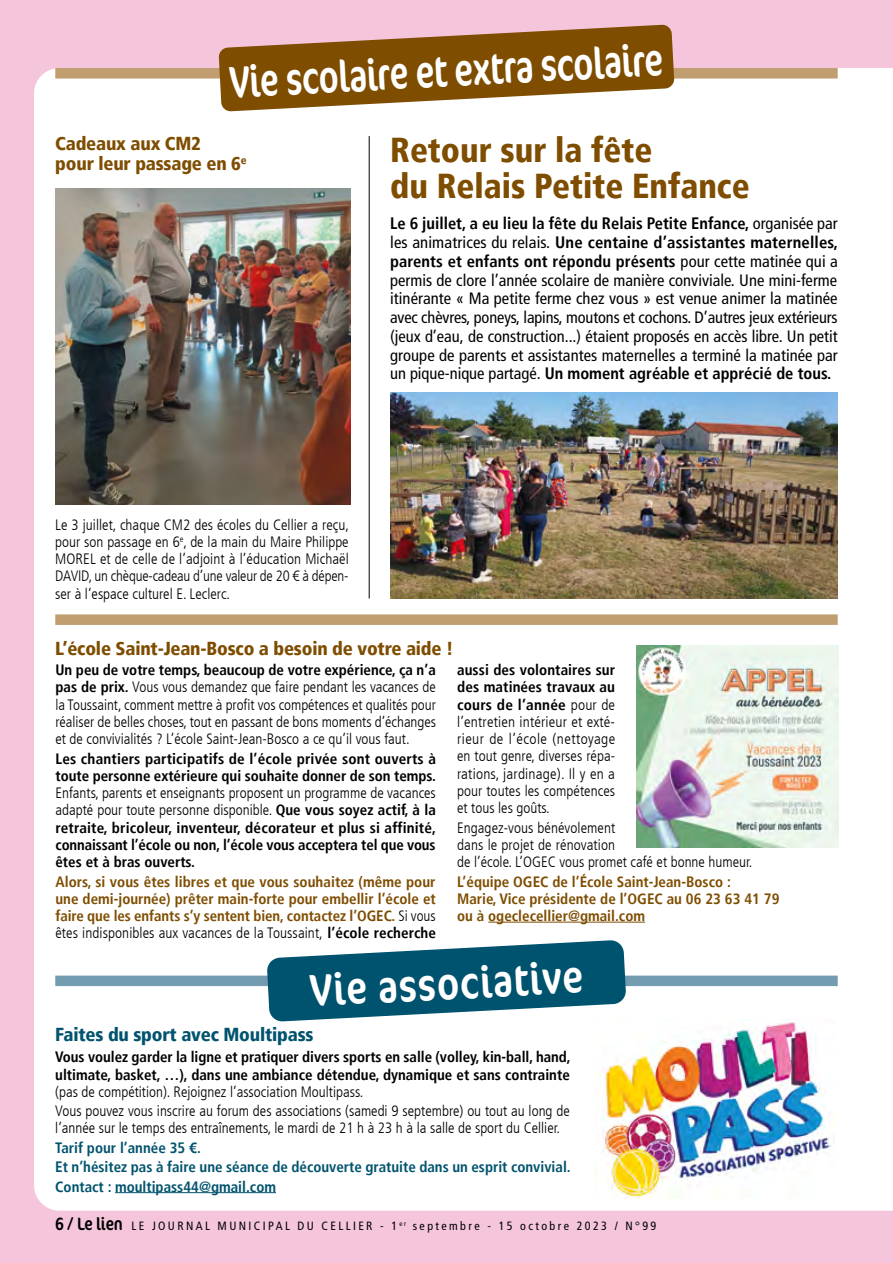
<style>
.page{position:relative;width:893px;height:1263px;background:#f5c6db}
.page>*{position:absolute;margin:0;border:0;box-sizing:border-box;transform-origin:0 0}
.t1{font:condensed 45px "Cocon Pro";color:#fff;scale:.9 1}
.t2{font:condensed 45px "Cocon Pro";color:#fff}
.t3{font:900 condensed 34.5px/36px "Frutiger LT";color:#7e4d00}
.t4{font:900 condensed 18.75px/20.2px "Frutiger LT";letter-spacing:-.01em;color:#7e4d00}
.t5{font:900 condensed 18.75px "Frutiger LT";letter-spacing:-.01em;color:#00536e}
.t6{font:condensed 16.5px/18.8px "Frutiger LT";letter-spacing:.005em;color:#000;text-align:justify}
.t7{font:300 condensed 15px/17.2px "Frutiger LT";color:#000;text-align:justify}
.t8{font:700 condensed 15px/17.2px "Frutiger LT";color:#000}
.t9{font:700 condensed 15px/17.2px "Frutiger LT";color:#7e4d00;text-align:justify}
.t10{font:700 condensed 15px/19.4px "Frutiger LT";color:#00536e}
.t11{font:condensed 12px "Frutiger LT";letter-spacing:.2em;color:#000}
.s1{font-weight:700}
.s2{font-weight:300}
.s3{font-weight:300;color:#000}
.s4{color:#000}
.s5{font-family:"Cocon Pro";font-size:18px}
</style>
<div class="page">
<div style="left:34px;top:68px;width:858px;height:1143px;background:#fff"></div>
<svg style="left:892px;top:68px;width:1px;height:1143px"></svg>
<div style="left:55px;top:975px;width:783px;height:11px;background:#749cb0"></div>
<svg style="left:268px;top:941px;width:357px;height:80px;background:#35778c"></svg>
<div style="left:55px;top:68px;width:783px;height:11px;background:#c19e6f"></div>
<div style="left:55px;top:614px;width:783px;height:11px;background:#c19e6f"></div>
<svg style="left:219px;top:25px;width:455px;height:87px;background:#9f7540"></svg>
<img style="left:55px;top:189px;width:295px;height:316px">
<img style="left:390px;top:393px;width:448px;height:205px">
<img style="left:636px;top:645px;width:203px;height:202px">
<hr style="left:488px;top:922px;width:157px;height:1px;background:#7e4d00">
<hr style="left:115px;top:1192px;width:161px;height:1px;background:#00536e">
<img style="left:594px;top:1019px;width:240px;height:179px">
<hr style="left:369px;top:136px;width:1px;height:462px;background:#000">
<h1 class="t1" style="left:228px;top:52px;width:484px;rotate:-3deg">Vie scolaire et extra scolaire</h1>
<p class="t4" style="left:55px;top:133px;width:193px">Cadeaux aux CM2<br>pour leur passage en 6<sup>e</sup></p>
<h2 class="t3" style="left:390px;top:132px;width:361px">Retour sur la fête<br>du Relais Petite Enfance</h2>
<p class="t6" style="left:390px;top:214px;width:450px"><span class="s1">Le 6 juillet, a eu lieu la fête du Relais Petite Enfance,</span> organisée par les animatrices du relais. <span class="s1">Une centaine d’assistantes maternelles, parents et enfants ont répondu présents</span> pour cette matinée qui a permis de clore l’année scolaire de manière conviviale. Une mini-ferme itinérante « Ma petite ferme chez vous » est venue animer la matinée avec chèvres, poneys, lapins, moutons et cochons. D’autres jeux extérieurs (jeux d’eau, de construction...) étaient proposés en accès libre. Un petit groupe de parents et assistantes maternelles a terminé la matinée par un pique-nique partagé. <span class="s1">Un moment agréable et apprécié de tous.</span></p>
<p class="t7" style="left:55px;top:516px;width:295px">Le 3 juillet, chaque CM2 des écoles du Cellier a reçu, pour son passage en 6<sup>e</sup>, de la main du Maire Philippe MOREL et de celle de l’adjoint à l’éducation Michaël DAVID, un chèque-cadeau d’une valeur de 20 € à dépen&shy;ser à l’espace culturel E. Leclerc.</p>
<p class="t4" style="left:55px;top:638px;width:400px">L’école Saint-Jean-Bosco a besoin de votre aide !</p>
<p class="t7" style="left:55px;top:662px;width:382px"><span class="s1">Un peu de votre temps, beaucoup de votre expérience, ça n’a pas de prix.</span> Vous vous demandez que faire pendant les vacances de la Toussaint, comment mettre à profit vos compétences et qualités pour réaliser de belles choses, tout en passant de bons moments d’échanges et de convivialités ? L’école Saint-Jean-Bosco a ce qu’il vous faut.</p>
<p class="t8" style="left:55px;top:750px;width:382px">Les chantiers participatifs de l’école privée sont ouverts à toute personne extérieure qui souhaite donner de son temps.</p>
<p class="t8" style="left:55px;top:784px;width:382px;text-align:justify"><span class="s2">Enfants, parents et enseignants proposent un programme de vacances adapté pour toute personne disponible.</span> Que vous soyez actif, à la retraite, bricoleur, inventeur, décorateur et plus si affinité, connaissant l’école ou non, l’école vous acceptera tel que vous êtes et à bras ouverts.</p>
<p class="t9" style="left:55px;top:873px;width:382px">Alors, si vous êtes libres et que vous souhaitez (même pour une demi-journée) prêter main-forte pour embellir l’école et faire que les enfants s’y sentent bien, contactez l’OGEC. <span class="s3">Si vous êtes indisponibles aux vacances de la Toussaint,</span> <span class="s4">l’école recherche</span></p>
<p class="t7" style="left:457px;top:662px;width:160px"><span class="s1">aussi des volontaires sur des matinées travaux au cours de l’année</span> pour de l’entretien intérieur et exté&shy;rieur de l’école (nettoyage en tout genre, diverses répa&shy;rations, jardinage). Il y en a pour toutes les compétences et tous les goûts.</p>
<p class="t7" style="left:457px;top:819px;width:297px;text-align:left">Engagez-vous bénévolement<br>dans le projet de rénovation<br>de l’école. L’OGEC vous promet café et bonne humeur.</p>
<p class="t9" style="left:457px;top:873px;width:324px;text-align:left">L’équipe OGEC de l’École Saint-Jean-Bosco :<br>Marie, Vice présidente de l’OGEC au 06 23 63 41 79 ou à ogeclecellier@gmail.com</p>
<h1 class="t2" style="left:308px;top:960px;width:275px;rotate:-3deg">Vie associative</h1>
<p class="t5" style="left:55px;top:1023px;width:260px">Faites du sport avec Moultipass</p>
<p class="t8" style="left:55px;top:1048px;width:517px">Vous voulez garder la ligne et pratiquer divers sports en salle (volley, kin-ball, hand, ultimate, basket, …), dans une ambiance détendue, dynamique et sans contrainte</p>
<p class="t7" style="left:55px;top:1082px;width:516px;line-height:19.4px">(pas de compétition). Rejoignez l’association Moultipass.<br>Vous pouvez vous inscrire au forum des associations (samedi 9 septembre) ou tout au long de</p>
<p class="t7" style="left:55px;top:1120px;width:506px">l’année sur le temps des entraînements, le mardi de 21 h à 23 h à la salle de sport du Cellier.</p>
<p class="t10" style="left:55px;top:1138px;width:517px">Tarif pour l’année 35 €.<br>Et n’hésitez pas à faire une séance de découverte gratuite dans un esprit convivial.<br>Contact : moultipass44@gmail.com</p>
<p class="t11" style="left:55px;top:1219px;width:603px"><span class="s5">6 / Le lien</span> LE JOURNAL MUNICIPAL DU CELLIER - 1 <sup>er</sup> septembre - 15 octobre 2023 / N°99</p>
</div>
